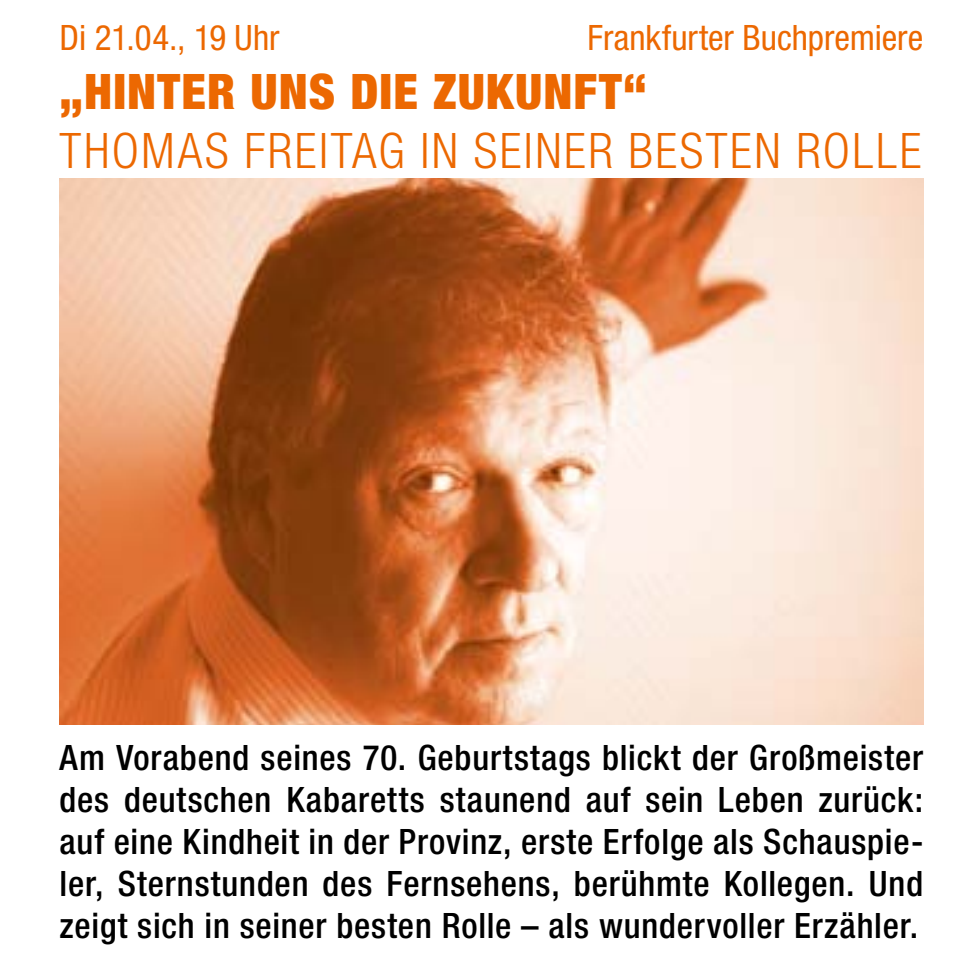
<style>
.page{position:relative;width:973px;height:973px;background:#fff}
.page>*{position:absolute;margin:0;border:0;box-sizing:border-box;transform-origin:0 0}
.t1{font:300 condensed 49px "Helvetica Neue LT Std";letter-spacing:.05em;color:#ec6801}
.t2{font:900 condensed 49px "Helvetica Neue LT Std";letter-spacing:.02em;color:#ec6801}
.t3{font:500 condensed 35px/42px "Helvetica Neue LT Std";letter-spacing:.025em;color:#000;text-align:justify}
.t4{font:condensed 35px "Helvetica Neue LT Std";color:#ec6801}
</style>
<div class="page">
<img style="left:60px;top:178px;width:863px;height:546px">
<p class="t4" style="left:60px;top:17px;width:221px">Di 21.04., 19 Uhr</p>
<p class="t4" style="left:587px;top:17px;width:337px">Frankfurter Buchpremiere</p>
<h1 class="t2" style="left:60px;top:61px;width:588px">„HINTER UNS DIE ZUKUNFT“</h1>
<h1 class="t1" style="left:60px;top:122px;width:863px">THOMAS FREITAG IN SEINER BESTEN ROLLE</h1>
<p class="t3" style="left:60px;top:735px;width:865px">Am Vorabend seines 70. Geburtstags blickt der Großmeister des deutschen Kabaretts staunend auf sein Leben zurück: auf eine Kindheit in der Provinz, erste Erfolge als Schauspie&shy;ler, Sternstunden des Fernsehens, berühmte Kollegen. Und zeigt sich in seiner besten Rolle – als wundervoller Erzähler.</p>
</div>
